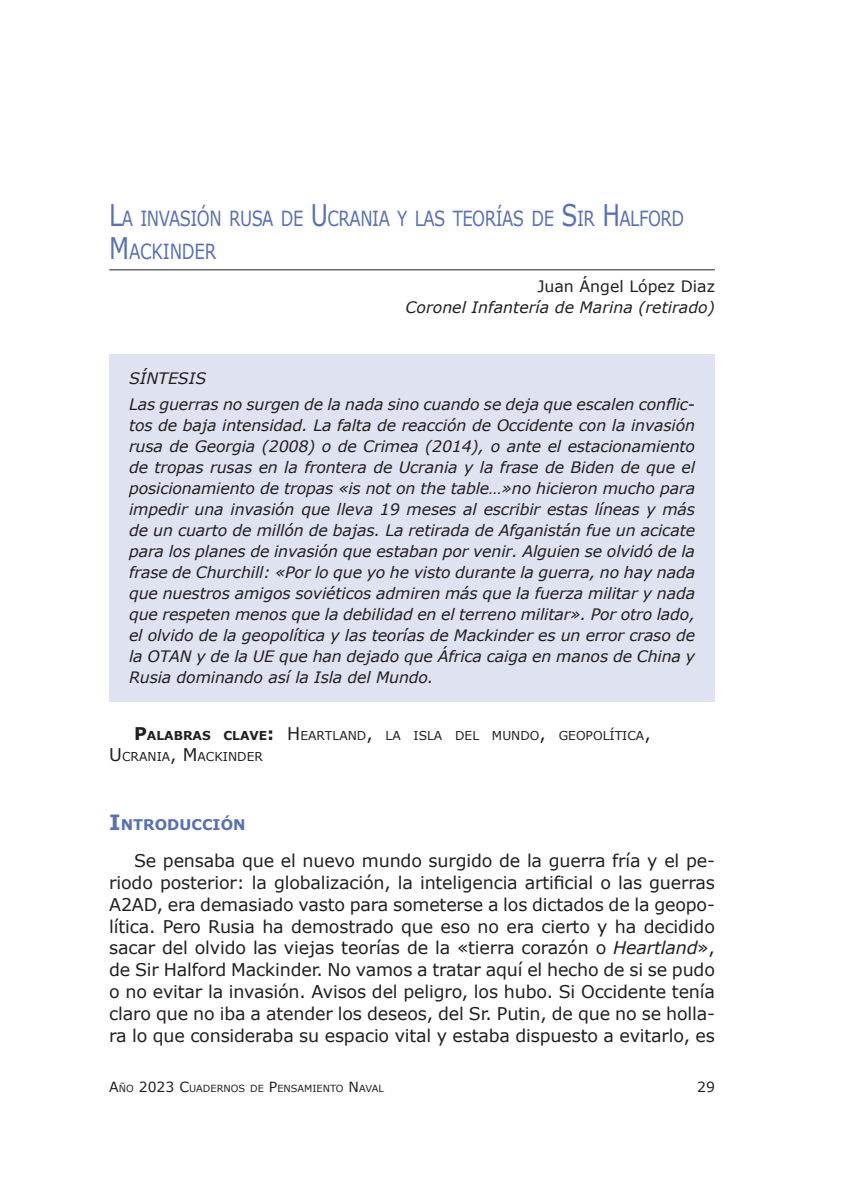
<style>
.page{position:relative;width:844px;height:1191px;background:#fff}
.page>*{position:absolute;margin:0;border:0;box-sizing:border-box;transform-origin:0 0}
.t1{font:20.82px/33.2px "Verdana";letter-spacing:-.03em;color:#5870b6;scale:.79 1}
.t2{font:17.5px/21.9px "Verdana";letter-spacing:-.01em;color:#231f20;text-align:justify}
.t3{font:italic 15.75px/21px "Verdana";letter-spacing:-.01em;color:#231f20}
.t4{font:15.75px "Verdana";color:#231f20}
.t5{font:700 14.7px "Verdana";color:#5870b6}
.t6{font:14px "Verdana";color:#231f20}
.t7{font:12.25px/21.9px "Verdana";color:#231f20}
.t8{font:9.8px "Verdana";color:#231f20}
.s1{font-size:29.75px}
.s2{font-weight:700;font-size:17.5px}
.s3{font-weight:700}
.s4{font-size:17.5px}
.s5{font-style:inherit}
.s6{font-size:21px}
.s7{font-style:italic}
.s8{font-size:14px}
</style>
<div class="page">
<div style="left:109px;top:354px;width:605px;height:347px;background:#dfe2f1"></div>
<hr style="left:109px;top:269px;width:605px;height:1px;background:#231f20">
<h1 class="t1" style="left:109px;top:202px;width:729px"><span class="s1">L</span>A INVASIÓN RUSA DE <span class="s1">U</span> CRANIA Y LAS TEORÍAS DE <span class="s1">S</span>IR <span class="s1">H</span>ALFORD<br><span class="s1">M</span>ACKINDER</h1>
<p class="t4" style="left:537px;top:275px;width:179px">Juan Ángel López Diaz</p>
<p class="t3" style="left:405px;top:296px;width:311px">Coronel Infantería de Marina (retirado)</p>
<p class="t3" style="left:129px;top:365px;width:567px;line-height:25.9px">SÍNTESIS<br>Las guerras no surgen de la nada sino cuando se deja que escalen conflic-</p>
<p class="t3" style="left:129px;top:415px;width:567px;text-align:justify">tos de baja intensidad. La falta de reacción de Occidente con la invasión rusa de Georgia (2008) o de Crimea (2014), o ante el estacionamiento de tropas rusas en la frontera de Ucrania y la frase de Biden de que el posicionamiento de tropas «is not on the table…»no hicieron mucho para impedir una invasión que lleva 19 meses al escribir estas líneas y más de un cuarto de millón de bajas. La retirada de Afganistán fue un acicate para los planes de invasión que estaban por venir. Alguien se olvidó de la frase de Churchill: «Por lo que yo he visto durante la guerra, no hay nada que nuestros amigos soviéticos admiren más que la fuerza militar y nada que respeten menos que la debilidad en el terreno militar». Por otro lado, el olvido de la geopolítica y las teorías de Mackinder es un error craso de la OTAN y de la UE que han dejado que África caiga en manos de China y Rusia dominando así la Isla del Mundo.</p>
<p class="t7" style="left:109px;top:724px;width:543px;text-indent:25px"><span class="s2">P</span><span class="s3">ALABRAS CLAVE</span><span class="s2">:</span> <span class="s4">H</span>E<span class="s5">A</span>RTLAND<span class="s4">,</span> LA ISLA DEL MUNDO<span class="s4">,</span> GEOPOLÍTIC<span class="s5">A</span><span class="s4">,<br>U</span>CRANIA<span class="s4">, M</span>ACKINDER</p>
<p class="t5" style="left:109px;top:814px;width:138px"><span class="s6">I</span>NTRODUCCIÓN</p>
<p class="t2" style="left:109px;top:849px;width:607px;text-indent:25px">Se pensaba que el nuevo mundo surgido de la guerra fría y el pe&shy;riodo posterior: la globalización, la inteligencia artificial o las guerras A2AD, era demasiado vasto para someterse a los dictados de la geopo&shy;lítica. Pero Rusia ha demostrado que eso no era cierto y ha decidido sacar del olvido las viejas teorías de la «tierra corazón o <span class="s7">Heartland</span>», de Sir Halford Mackinder. No vamos a tratar aquí el hecho de si se pudo o no evitar la invasión. Avisos del peligro, los hubo. Si Occidente tenía claro que no iba a atender los deseos, del Sr. Putin, de que no se holla&shy;ra lo que consideraba su espacio vital y estaba dispuesto a evitarlo, es</p>
<p class="t8" style="left:109px;top:1081px;width:276px"><span class="s8">A</span>ÑO <span class="s8">2023 C</span>UADERNOS DE <span class="s8">P</span>ENSAMIENTO <span class="s8">N</span>AVAL</p>
<p class="t6" style="left:697px;top:1077px;width:19px">29</p>
</div>
